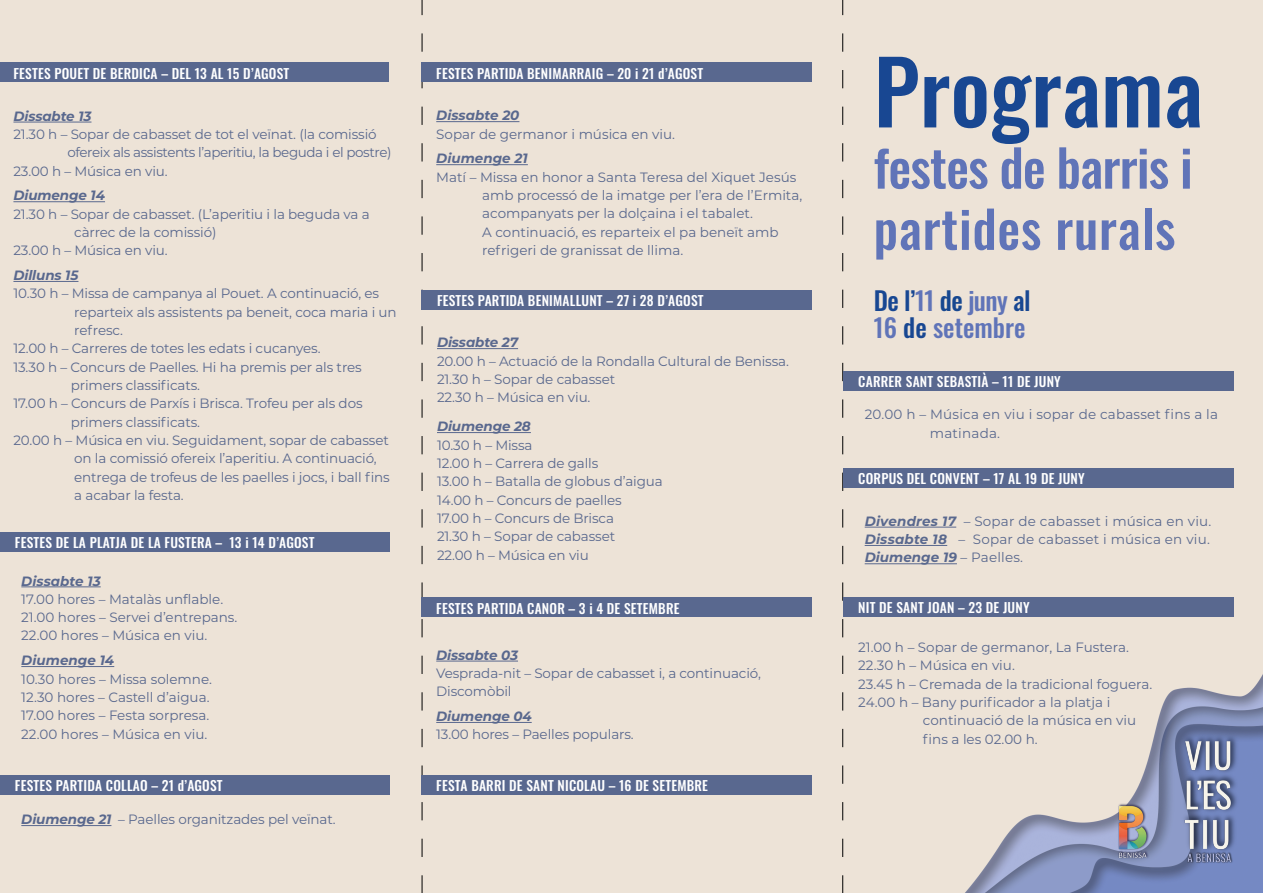
<style>
.page{position:relative;width:1263px;height:893px;background:#ede3d7}
.page>*{position:absolute;margin:0;border:0;box-sizing:border-box;transform-origin:0 0}
.t1{font:500 87.15px "Oswald";color:#184792}
.t2{font:500 51px/61.2px "Oswald";letter-spacing:.015em;color:#6074b8}
.t3{font:500 25.65px "Oswald";letter-spacing:-.02em;color:#184792}
.t4{font:500 25.65px "Oswald";color:#6074b8}
.DIES_SETMANA{font:13.5px "Montserrat";letter-spacing:-.01em;color:#59688e}
.t5{font:500 13.5px "Oswald";letter-spacing:.015em;color:#fff}
.TEXTO{font:13.5px "Montserrat";color:#59688e}
.DIES_SETMANA-2{font:italic 700 13.5px "Montserrat";letter-spacing:-.01em;color:#59688e}
.DIES_SETMANA-3{font:13.5px "Montserrat";letter-spacing:-.03em;color:#59688e}
.TEXTO-2{font:italic 700 13.5px "Montserrat";color:#59688e}
.s1{font-weight:700;font-style:italic}
.s2{color:#6074b8}
.s3{color:#174890}
.s4{color:#184792}
.s5{font-weight:400;font-style:normal}
</style>
<div class="page">
<img style="left:647px;top:457px;width:616px;height:436px">
<svg style="left:422px;top:0;width:1px;height:893px"></svg>
<svg style="left:842px;top:0;width:1px;height:893px"></svg>
<hr style="left:865px;top:527px;width:91px;height:1px;background:#59688e">
<hr style="left:865px;top:545px;width:82px;height:1px;background:#59688e">
<hr style="left:865px;top:563px;width:92px;height:1px;background:#59688e">
<div style="left:843px;top:371px;width:390px;height:19px;background:#59688f"></div>
<div style="left:843px;top:468px;width:390px;height:20px;background:#59688f"></div>
<div style="left:843px;top:597px;width:390px;height:20px;background:#59688f"></div>
<hr style="left:13px;top:122px;width:78px;height:1px;background:#59688e">
<hr style="left:13px;top:201px;width:92px;height:1px;background:#59688e">
<hr style="left:13px;top:281px;width:65px;height:1px;background:#59688e">
<hr style="left:437px;top:348px;width:81px;height:1px;background:#59688e">
<hr style="left:437px;top:432px;width:94px;height:1px;background:#59688e">
<hr style="left:21px;top:825px;width:90px;height:1px;background:#59688e">
<hr style="left:436px;top:121px;width:83px;height:1px;background:#59688e">
<hr style="left:436px;top:164px;width:92px;height:1px;background:#59688e">
<hr style="left:436px;top:661px;width:82px;height:1px;background:#59688e">
<hr style="left:436px;top:722px;width:96px;height:1px;background:#59688e">
<div style="left:0;top:62px;width:388px;height:20px;background:#59688f"></div>
<hr style="left:21px;top:586px;width:80px;height:1px;background:#59688e">
<hr style="left:21px;top:666px;width:93px;height:1px;background:#59688e">
<div style="left:0;top:532px;width:390px;height:20px;background:#59688f"></div>
<div style="left:421px;top:598px;width:390px;height:19px;background:#59688f"></div>
<div style="left:421px;top:775px;width:390px;height:20px;background:#59688f"></div>
<div style="left:0;top:775px;width:390px;height:20px;background:#59688f"></div>
<div style="left:421px;top:62px;width:390px;height:20px;background:#59688f"></div>
<div style="left:422px;top:290px;width:390px;height:19px;background:#59688f"></div>
<img style="left:1178px;top:727px;width:64px;height:146px">
<img style="left:1109px;top:787px;width:45px;height:74px">
<p class="t5" style="left:13px;top:66px;width:277px">FESTES POUET DE BERDICA – DEL 13 AL 15 D’AGOST</p>
<p class="DIES_SETMANA-2" style="left:13px;top:106px;width:80px">Dissabte 13</p>
<p class="DIES_SETMANA" style="left:13px;top:125px;width:365px">21.30 h – Sopar de cabasset de tot el veïnat. (la comissió</p>
<p class="DIES_SETMANA-3" style="left:67px;top:143px;width:326px">ofereix als assistents l’aperitiu, la beguda i el postre)</p>
<p class="DIES_SETMANA" style="left:13px;top:162px;width:156px">23.00 h – Música en viu.</p>
<p class="DIES_SETMANA-2" style="left:13px;top:186px;width:93px">Diumenge 14</p>
<p class="DIES_SETMANA" style="left:13px;top:205px;width:358px">21.30 h – Sopar de cabasset. (L’aperitiu i la beguda va a</p>
<p class="DIES_SETMANA" style="left:74px;top:223px;width:144px">càrrec de la comissió)</p>
<p class="DIES_SETMANA" style="left:13px;top:241px;width:156px">23.00 h – Música en viu.</p>
<p class="DIES_SETMANA-2" style="left:13px;top:266px;width:67px">Dilluns 15</p>
<p class="DIES_SETMANA" style="left:13px;top:284px;width:367px">10.30 h – Missa de campanya al Pouet. A continuació, es</p>
<p class="DIES_SETMANA" style="left:74px;top:303px;width:324px">reparteix als assistents pa beneit, coca maria i un</p>
<p class="DIES_SETMANA" style="left:74px;top:321px;width:50px">refresc.</p>
<p class="DIES_SETMANA" style="left:13px;top:339px;width:309px">12.00 h – Carreres de totes les edats i cucanyes.</p>
<p class="DIES_SETMANA" style="left:13px;top:358px;width:350px">13.30 h – Concurs de Paelles. Hi ha premis per als tres</p>
<p class="DIES_SETMANA" style="left:71px;top:376px;width:131px">primers classificats.</p>
<p class="DIES_SETMANA" style="left:13px;top:394px;width:351px">17.00 h – Concurs de Parxís i Brisca. Trofeu per als dos</p>
<p class="DIES_SETMANA" style="left:71px;top:413px;width:131px">primers classificats.</p>
<p class="DIES_SETMANA" style="left:13px;top:431px;width:377px">20.00 h – Música en viu. Seguidament, sopar de cabasset</p>
<p class="DIES_SETMANA" style="left:74px;top:449px;width:304px">on la comissió ofereix l’aperitiu. A continuació,</p>
<p class="DIES_SETMANA" style="left:74px;top:468px;width:317px">entrega de trofeus de les paelles i jocs, i ball fins</p>
<p class="DIES_SETMANA" style="left:74px;top:486px;width:111px">a acabar la festa.</p>
<p class="t5" style="left:15px;top:536px;width:301px">FESTES DE LA PLATJA DE LA FUSTERA – 13 i 14 D’AGOST</p>
<p class="DIES_SETMANA-2" style="left:21px;top:571px;width:81px">Dissabte 13</p>
<p class="DIES_SETMANA" style="left:21px;top:590px;width:203px">17.00 hores – Matalàs unflable.</p>
<p class="DIES_SETMANA" style="left:21px;top:608px;width:218px">21.00 hores – Servei d’entrepans.</p>
<p class="DIES_SETMANA" style="left:21px;top:626px;width:188px">22.00 hores – Música en viu.</p>
<p class="DIES_SETMANA-2" style="left:21px;top:651px;width:94px">Diumenge 14</p>
<p class="DIES_SETMANA" style="left:21px;top:669px;width:192px">10.30 hores – Missa solemne.</p>
<p class="DIES_SETMANA" style="left:21px;top:688px;width:190px">12.30 hores – Castell d’aigua.</p>
<p class="DIES_SETMANA" style="left:21px;top:706px;width:190px">17.00 hores – Festa sorpresa.</p>
<p class="DIES_SETMANA" style="left:21px;top:724px;width:188px">22.00 hores – Música en viu.</p>
<p class="t5" style="left:436px;top:66px;width:268px">FESTES PARTIDA BENIMARRAIG – 20 i 21 d’AGOST</p>
<p class="DIES_SETMANA-2" style="left:436px;top:106px;width:85px">Dissabte 20</p>
<p class="DIES_SETMANA" style="left:436px;top:125px;width:240px">Sopar de germanor i música en viu.</p>
<p class="DIES_SETMANA-2" style="left:436px;top:149px;width:93px">Diumenge 21</p>
<p class="DIES_SETMANA" style="left:436px;top:168px;width:362px">Matí – Missa en honor a Santa Teresa del Xiquet Jesús</p>
<p class="DIES_SETMANA" style="left:482px;top:186px;width:321px">amb processó de la imatge per l’era de l’Ermita,</p>
<p class="DIES_SETMANA" style="left:482px;top:204px;width:272px">acompanyats per la dolçaina i el tabalet.</p>
<p class="DIES_SETMANA" style="left:482px;top:223px;width:298px">A continuació, es reparteix el pa beneït amb</p>
<p class="DIES_SETMANA" style="left:482px;top:241px;width:203px">refrigeri de granissat de llima.</p>
<p class="t5" style="left:437px;top:293px;width:268px">FESTES PARTIDA BENIMALLUNT – 27 i 28 D’AGOST</p>
<p class="DIES_SETMANA-2" style="left:437px;top:333px;width:83px">Dissabte 27</p>
<p class="DIES_SETMANA" style="left:437px;top:352px;width:353px">20.00 h – Actuació de la Rondalla Cultural de Benissa.</p>
<p class="DIES_SETMANA" style="left:437px;top:370px;width:180px">21.30 h – Sopar de cabasset</p>
<p class="DIES_SETMANA" style="left:437px;top:388px;width:155px">22.30 h – Música en viu.</p>
<p class="DIES_SETMANA-2" style="left:437px;top:417px;width:95px">Diumenge 28</p>
<p class="DIES_SETMANA" style="left:437px;top:435px;width:97px">10.30 h – Missa</p>
<p class="DIES_SETMANA" style="left:437px;top:454px;width:163px">12.00 h – Carrera de galls</p>
<p class="DIES_SETMANA" style="left:437px;top:472px;width:227px">13.00 h – Batalla de globus d’aigua</p>
<p class="DIES_SETMANA" style="left:437px;top:490px;width:186px">14.00 h – Concurs de paelles</p>
<p class="DIES_SETMANA" style="left:437px;top:509px;width:179px">17.00 h – Concurs de Brisca</p>
<p class="DIES_SETMANA" style="left:437px;top:527px;width:180px">21.30 h – Sopar de cabasset</p>
<p class="DIES_SETMANA" style="left:437px;top:545px;width:153px">22.00 h – Música en viu</p>
<p class="t5" style="left:436px;top:601px;width:245px">FESTES PARTIDA CANOR – 3 i 4 DE SETEMBRE</p>
<p class="DIES_SETMANA-2" style="left:436px;top:645px;width:83px">Dissabte 03</p>
<p class="DIES_SETMANA" style="left:436px;top:664px;width:326px">Vesprada-nit – Sopar de cabasset i, a continuació,</p>
<p class="DIES_SETMANA" style="left:436px;top:682px;width:77px">Discomòbil</p>
<p class="DIES_SETMANA-2" style="left:436px;top:706px;width:97px">Diumenge 04</p>
<p class="DIES_SETMANA" style="left:436px;top:725px;width:199px">13.00 hores – Paelles populars.</p>
<p class="t5" style="left:15px;top:779px;width:209px">FESTES PARTIDA COLLAO – 21 d’AGOST</p>
<p class="t5" style="left:436px;top:779px;width:273px">FESTA BARRI DE SANT NICOLAU – 16 DE SETEMBRE</p>
<p class="DIES_SETMANA" style="left:21px;top:810px;width:316px"><span class="s1">Diumenge 21</span> – Paelles organitzades pel veïnat.</p>
<p class="t1" style="left:874px;top:46px;width:331px">Programa</p>
<p class="t2" style="left:874px;top:140px;width:320px">festes de barris i partides rurals</p>
<p class="t3" style="left:874px;top:287px;width:158px">De l’<span class="s2">11</span> <span class="s3">de</span> <span class="s2">juny</span> al</p>
<p class="t4" style="left:874px;top:314px;width:153px">16 <span class="s4">de</span> setembre</p>
<p class="t5" style="left:858px;top:374px;width:204px">CARRER SANT SEBASTIÀ – 11 DE JUNY</p>
<p class="TEXTO" style="left:865px;top:405px;width:355px">20.00 h – Música en viu i sopar de cabasset fins a la</p>
<p class="TEXTO" style="left:930px;top:424px;width:72px">matinada.</p>
<p class="t5" style="left:858px;top:471px;width:228px">CORPUS DEL CONVENT – 17 AL 19 DE JUNY</p>
<p class="TEXTO" style="left:865px;top:512px;width:348px"><span class="s1">Divendres 17</span> – Sopar de cabasset i música en viu.</p>
<p class="TEXTO" style="left:865px;top:530px;width:347px"><span class="s1">Dissabte 18</span> – Sopar de cabasset i música en viu.</p>
<p class="TEXTO-2" style="left:865px;top:548px;width:160px">Diumenge 19 <span class="s5">– Paelles.</span></p>
<p class="t5" style="left:858px;top:601px;width:173px">NIT DE SANT JOAN – 23 DE JUNY</p>
<p class="TEXTO" style="left:858px;top:638px;width:272px">21.00 h – Sopar de germanor, La Fustera.</p>
<p class="TEXTO" style="left:858px;top:656px;width:158px">22.30 h – Música en viu.</p>
<p class="TEXTO" style="left:858px;top:675px;width:296px">23.45 h – Cremada de la tradicional foguera.</p>
<p class="TEXTO" style="left:858px;top:693px;width:253px">24.00 h – Bany purificador a la platja i</p>
<p class="TEXTO" style="left:923px;top:711px;width:215px">continuació de la música en viu</p>
<p class="TEXTO" style="left:923px;top:730px;width:116px">fins a les 02.00 h.</p>
</div>
